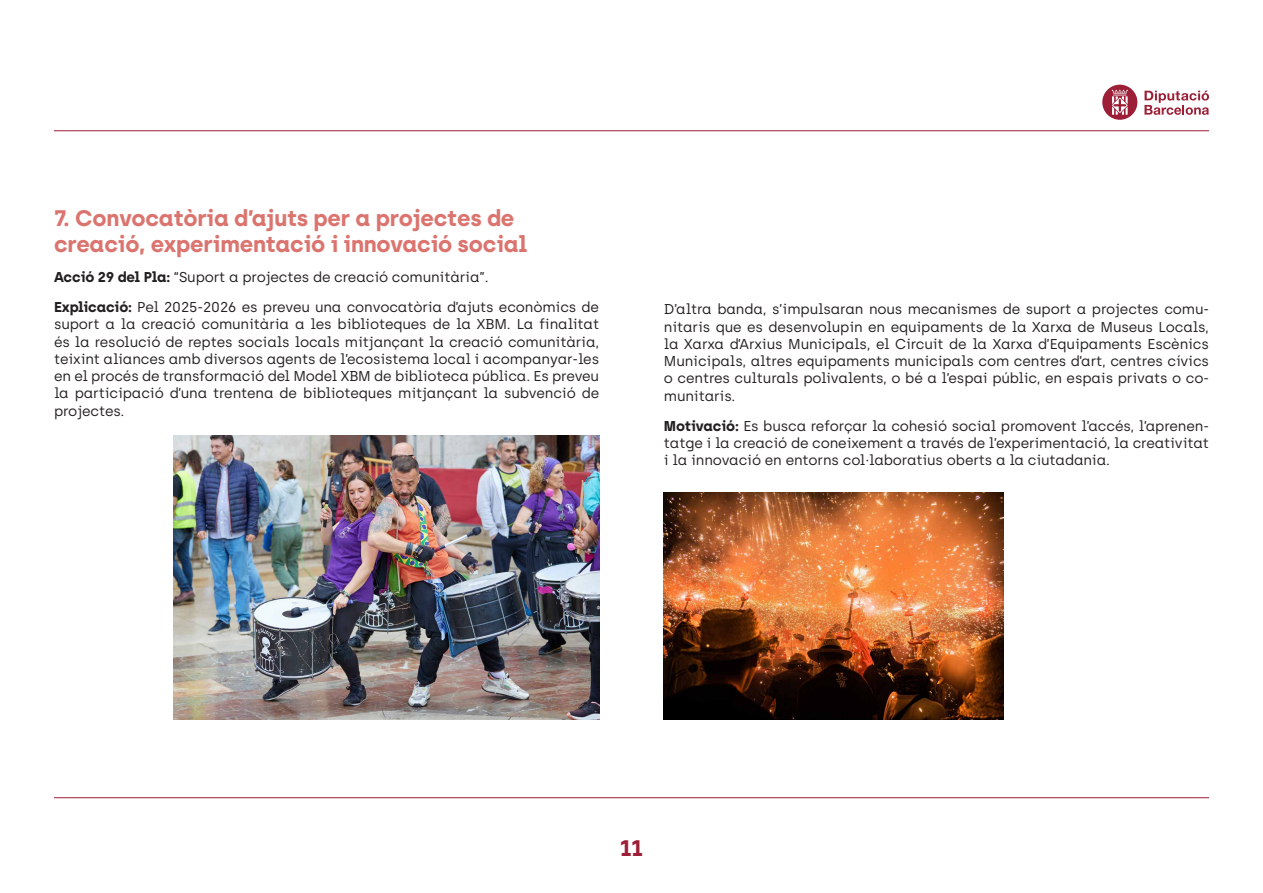
<style>
.page{position:relative;width:1263px;height:893px;background:#fff}
.page>*{position:absolute;margin:0;border:0;box-sizing:border-box;transform-origin:0 0}
.titulos{font:700 22.5px/25.5px "Archia";letter-spacing:-.01em;color:#db746f}
.titulos-2{font:700 22.5px "Archia";color:#9c1f37}
.text_seguit{font:14.25px/17.2px "Archia";letter-spacing:-.01em;color:#231f20;text-align:justify}
.s1{font-weight:700}
</style>
<div class="page">
<svg style="left:1144px;top:91px;width:65px;height:24px"></svg>
<svg style="left:1102px;top:85px;width:35px;height:35px"></svg>
<hr style="left:54px;top:130px;width:1155px;height:1px;background:#9c1f37">
<hr style="left:54px;top:797px;width:1155px;height:1px;background:#9c1f37">
<img style="left:664px;top:493px;width:340px;height:226px">
<img style="left:173px;top:435px;width:426px;height:284px">
<p class="titulos" style="left:54px;top:205px;width:475px">7. Convocatòria d’ajuts per a projectes de creació, experimentació i innovació social</p>
<p class="text_seguit" style="left:54px;top:268px;width:436px"><span class="s1">Acció 29 del Pla:</span> “Suport a projectes de creació comunitària”.</p>
<p class="text_seguit" style="left:54px;top:298px;width:547px"><span class="s1">Explicació:</span> Pel 2025-2026 es preveu una convocatòria d’ajuts econòmics de suport a la creació comunitària a les biblioteques de la XBM. La finalitat és la resolució de reptes socials locals mitjançant la creació comunitària, teixint aliances amb diversos agents de l’ecosistema local i acompanyar-les en el procés de transformació del Model XBM de biblioteca pública. Es preveu la participació d’una trentena de biblioteques mitjançant la subvenció de projectes.</p>
<p class="text_seguit" style="left:664px;top:301px;width:547px">D’altra banda, s’impulsaran nous mecanismes de suport a projectes comu&shy;nitaris que es desenvolupin en equipaments de la Xarxa de Museus Locals, la Xarxa d’Arxius Municipals, el Circuit de la Xarxa d’Equipaments Escènics Municipals, altres equipaments municipals com centres d’art, centres cívics o centres culturals polivalents, o bé a l’espai públic, en espais privats o co&shy;munitaris.</p>
<p class="text_seguit" style="left:664px;top:417px;width:547px"><span class="s1">Motivació:</span> Es busca reforçar la cohesió social promovent l’accés, l’aprenen&shy;tatge i la creació de coneixement a través de l’experimentació, la creativitat i la innovació en entorns col·laboratius oberts a la ciutadania.</p>
<p class="titulos-2" style="left:620px;top:834px;width:24px">11</p>
</div>
